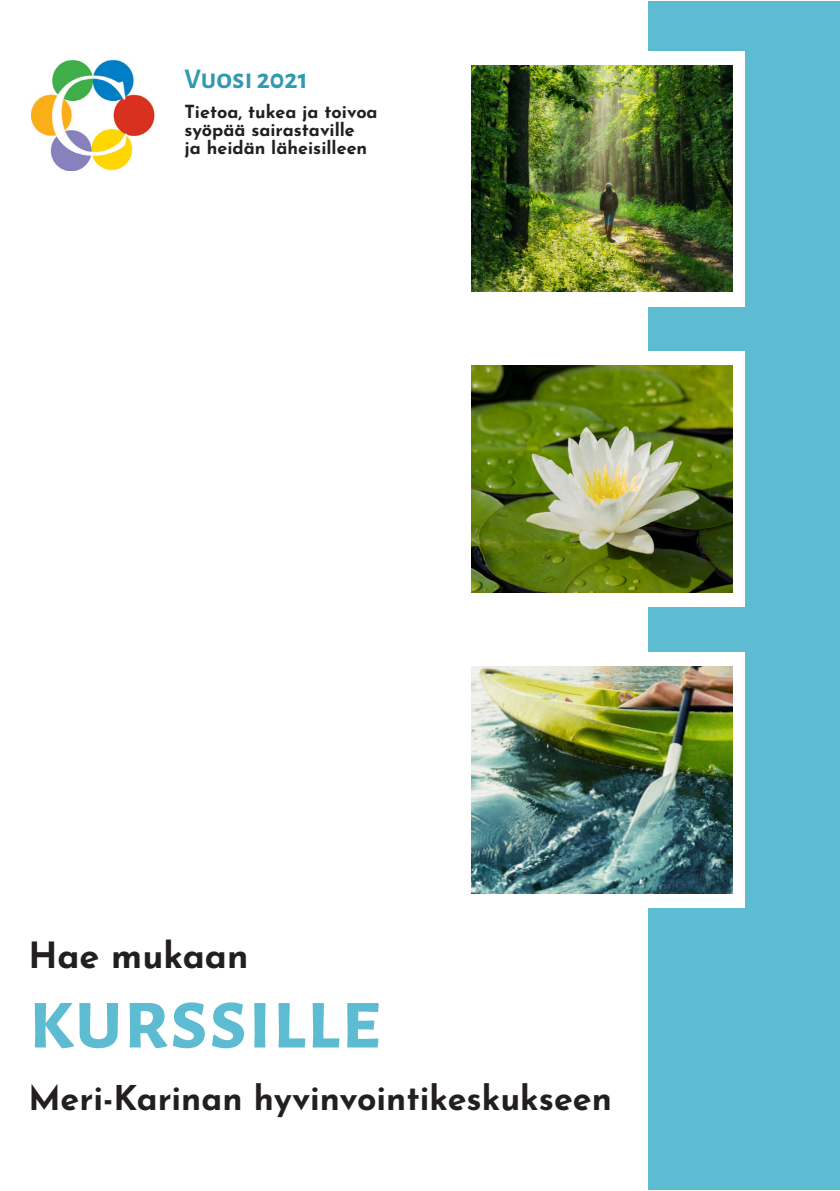
<style>
.page{position:relative;width:840px;height:1191px;background:#fff}
.page>*{position:absolute;margin:0;border:0;box-sizing:border-box;transform-origin:0 0}
.t1{font:700 88px "Alegreya Sans SC";color:#5dbcd2}
.t2{font:700 36px "Josefin Sans";color:#231f20}
.t3{font:700 34px "Josefin Sans";color:#231f20}
.t4{font:700 28px "Alegreya Sans SC";color:#3199b1}
.t5{font:700 18px "Josefin Sans";color:#231f20}
</style>
<div class="page">
<div style="left:647px;top:1px;width:192px;height:1189px;background:#5dbcd2"></div>
<div style="left:506px;top:652px;width:238px;height:255px;background:#fff"></div>
<div style="left:506px;top:351px;width:238px;height:256px;background:#fff"></div>
<div style="left:506px;top:51px;width:238px;height:255px;background:#fff"></div>
<img style="left:471px;top:366px;width:260px;height:226px">
<img style="left:471px;top:65px;width:260px;height:227px">
<img style="left:471px;top:666px;width:260px;height:227px">
<img style="left:31px;top:59px;width:124px;height:111px">
<p class="t4" style="left:184px;top:58px;width:125px">Vuosi 2021</p>
<p class="t5" style="left:184px;top:99px;width:195px">Tietoa, tukea ja toivoa</p>
<p class="t5" style="left:184px;top:117px;width:172px">syöpää sairastaville</p>
<p class="t5" style="left:184px;top:135px;width:184px">ja heidän läheisilleen</p>
<p class="t2" style="left:28px;top:929px;width:221px">Hae mukaan</p>
<p class="t1" style="left:28px;top:954px;width:354px">kurssille</p>
<p class="t3" style="left:28px;top:1072px;width:584px">Meri-Karinan hyvinvointikeskukseen</p>
</div>
